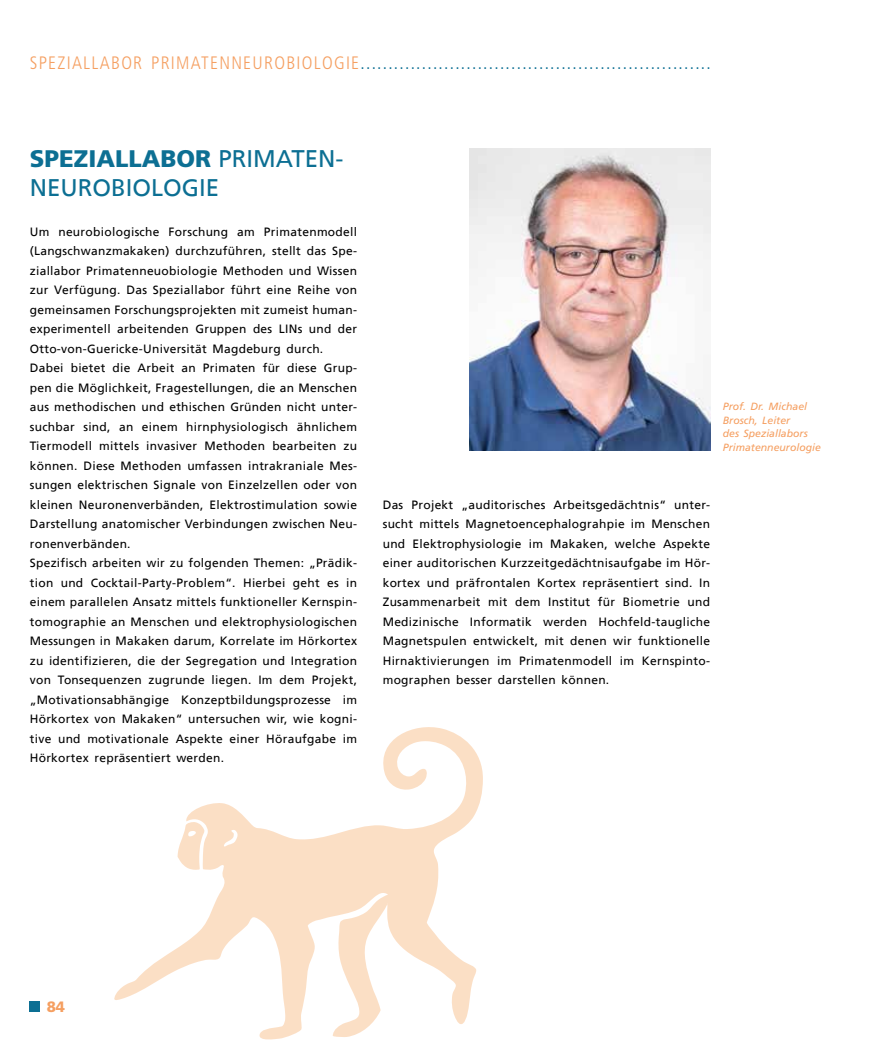
<style>
.page{position:relative;width:893px;height:1063px;background:#fff}
.page>*{position:absolute;margin:0;border:0;box-sizing:border-box;transform-origin:0 0}
.t1{font:24px/28.8px "Frutiger";color:#0c6f93}
.t2{font:300 condensed 18px "Frutiger";letter-spacing:.07em;color:#0c6f93}
.t3{font:900 15px "Frutiger";color:#f59f61}
.t4{font:12px/19.5px "Frutiger";letter-spacing:.025em;color:#000}
.t5{font:italic 10.5px/13.5px "Frutiger";color:#f59f61}
.s1{color:#f59f61}
.s2{font-weight:900}
</style>
<div class="page">
<div style="left:30px;top:1002px;width:10px;height:10px;background:#0c6f93"></div>
<img style="left:470px;top:149px;width:240px;height:301px">
<svg style="left:114px;top:727px;width:369px;height:313px"></svg>
<h2 class="t2" style="left:30px;top:52px;width:682px"><span class="s1">SPEZIALLABOR PRIMATENNEUROBIOLOGIE</span>...............................................................</h2>
<h1 class="t1" style="left:30px;top:146px;width:315px"><span class="s2">SPEZIALLABOR</span> PRIMATEN-<br>NEUROBIOLOGIE</h1>
<p class="t4" style="left:30px;top:223px;width:329px">Um neurobiologische Forschung am Primatenmodell (Langschwanzmakaken) durchzuführen, stellt das Spe&shy;ziallabor Primatenneuobiologie Methoden und Wissen zur Verfügung. Das Speziallabor führt eine Reihe von gemeinsamen Forschungsprojekten mit zumeist human&shy;experimentell arbeitenden Gruppen des LINs und der Otto-von-Guericke-Universität Magdeburg durch.<br>Dabei bietet die Arbeit an Primaten für diese Grup&shy;pen die Möglichkeit, Fragestellungen, die an Menschen aus methodischen und ethischen Gründen nicht unter&shy;suchbar sind, an einem hirnphysiologisch ähnlichem Tiermodell mittels invasiver Methoden bearbeiten zu können. Diese Methoden umfassen intrakraniale Mes&shy;sungen elektrischen Signale von Einzelzellen oder von kleinen Neuronenverbänden, Elektrostimulation sowie Darstellung anatomischer Verbindungen zwischen Neu&shy;ronenverbänden.<br>Spezifisch arbeiten wir zu folgenden Themen: „Prädik&shy;tion und Cocktail-Party-Problem“. Hierbei geht es in einem parallelen Ansatz mittels funktioneller Kernspin&shy;tomographie an Menschen und elektrophysiologischen Messungen in Makaken darum, Korrelate im Hörkortex zu identifizieren, die der Segregation und Integration von Tonsequenzen zugrunde liegen. Im dem Projekt, „Motivationsabhängige Konzeptbildungsprozesse im Hörkortex von Makaken“ untersuchen wir, wie kogni&shy;tive und motivationale Aspekte einer Höraufgabe im Hörkortex repräsentiert werden.</p>
<p class="t5" style="left:723px;top:400px;width:100px">Prof. Dr. Michael<br>Brosch, Leiter<br>des Speziallabors<br>Primatenneurologie</p>
<p class="t4" style="left:383px;top:496px;width:329px;text-align:justify">Das Projekt „auditorisches Arbeitsgedächtnis“ unter&shy;sucht mittels Magnetoencephalograhpie im Menschen und Elektrophysiologie im Makaken, welche Aspekte einer auditorischen Kurzzeitgedächtnisaufgabe im Hör&shy;kortex und präfrontalen Kortex repräsentiert sind. In Zusammenarbeit mit dem Institut für Biometrie und Medizinische Informatik werden Hochfeld-taugliche Magnetspulen entwickelt, mit denen wir funktionelle Hirnaktivierungen im Primatenmodell im Kernspinto&shy;mographen besser darstellen können.</p>
<p class="t3" style="left:47px;top:998px;width:20px">84</p>
</div>
